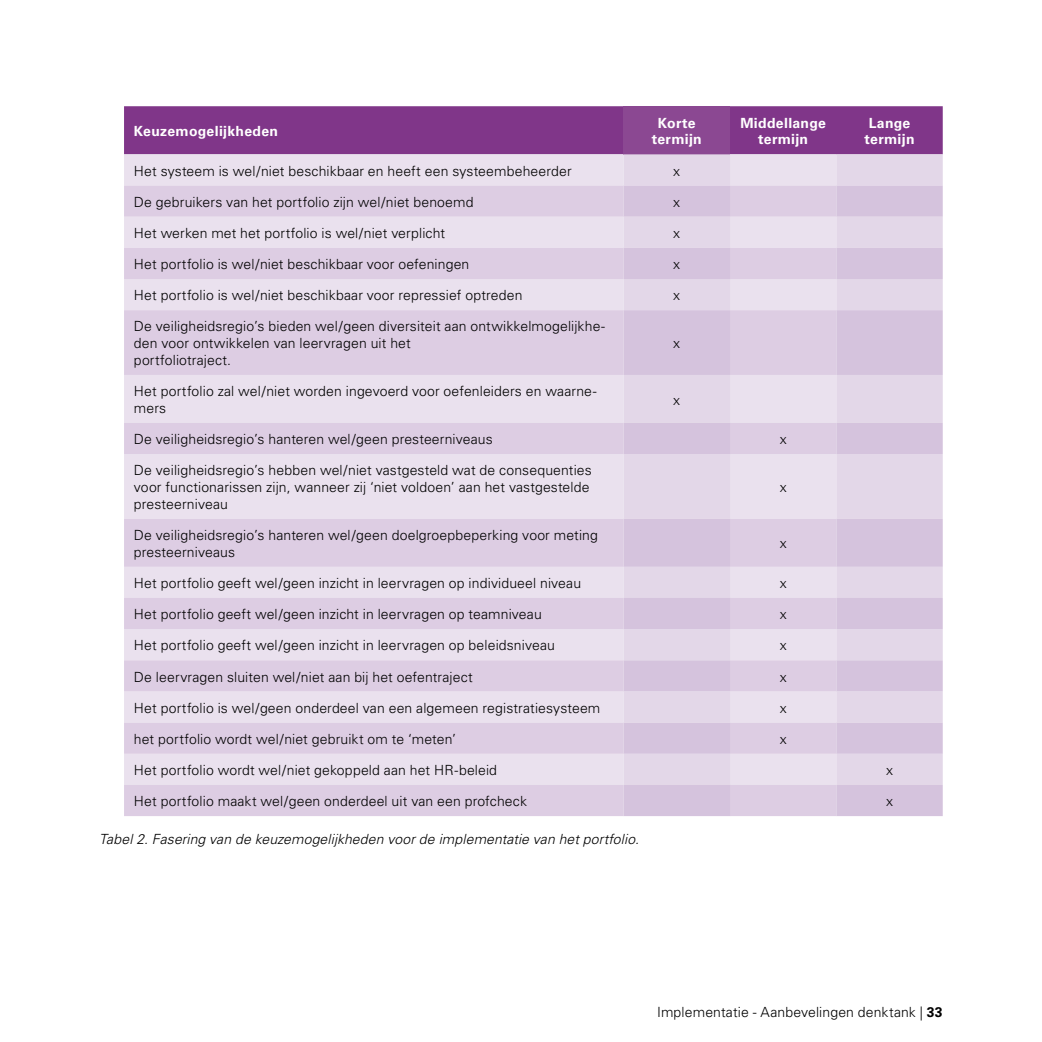
<style>
.page{position:relative;width:1042px;height:1042px;background:#fff}
.page>*{position:absolute;margin:0;border:0;box-sizing:border-box;transform-origin:0 0}
.t1{font:300 14px/16.8px "Univers";letter-spacing:.01em;color:#000}
.t2{font:italic 300 14px "Univers";letter-spacing:.01em;color:#000}
.t3{font:700 14px/16.8px "Univers";letter-spacing:.025em;color:#fff;text-align:center}
.s1{font-weight:700}
</style>
<div class="page">
<div style="left:124px;top:106px;width:819px;height:48px;background:#803689"></div>
<div style="left:623px;top:106px;width:107px;height:48px;background:#8b4892"></div>
<div style="left:124px;top:154px;width:499px;height:31px;background:#eae1ee"></div>
<svg style="left:623px;top:154px;width:320px;height:31px;background:#e4d9e9"></svg>
<svg style="left:124px;top:185px;width:499px;height:631px;background:#e3d6e8"></svg>
<svg style="left:623px;top:185px;width:320px;height:631px;background:#ded0e4"></svg>
<p class="t3" style="left:134px;top:123px;width:146px">Keuzemogelijkheden</p>
<p class="t3" style="left:652px;top:114px;width:52px">Korte termijn</p>
<p class="t3" style="left:740px;top:114px;width:87px">Middellange termijn</p>
<p class="t3" style="left:864px;top:114px;width:52px;text-align:left">Lange termijn</p>
<p class="t1" style="left:134px;top:162px;width:439px">Het systeem is wel/niet beschikbaar en heeft een systeembeheerder</p>
<p class="t1" style="left:673px;top:162px;width:8px">x</p>
<p class="t1" style="left:134px;top:193px;width:341px">De gebruikers van het portfolio zijn wel/niet benoemd</p>
<p class="t1" style="left:673px;top:193px;width:8px">x</p>
<p class="t1" style="left:134px;top:225px;width:313px">Het werken met het portfolio is wel/niet verplicht</p>
<p class="t1" style="left:673px;top:225px;width:8px">x</p>
<p class="t1" style="left:134px;top:256px;width:337px">Het portfolio is wel/niet beschikbaar voor oefeningen</p>
<p class="t1" style="left:673px;top:256px;width:8px">x</p>
<p class="t1" style="left:134px;top:287px;width:390px">Het portfolio is wel/niet beschikbaar voor repressief optreden</p>
<p class="t1" style="left:673px;top:287px;width:8px">x</p>
<p class="t1" style="left:134px;top:318px;width:473px">De veiligheidsregio’s bieden wel/geen diversiteit aan ontwikkelmogelijkhe&shy;den voor ontwikkelen van leervragen uit het<br>portfoliotraject.</p>
<p class="t1" style="left:673px;top:335px;width:8px">x</p>
<p class="t1" style="left:134px;top:383px;width:464px">Het portfolio zal wel/niet worden ingevoerd voor oefenleiders en waarne&shy;mers</p>
<p class="t1" style="left:673px;top:391px;width:8px">x</p>
<p class="t1" style="left:134px;top:431px;width:360px">De veiligheidsregio’s hanteren wel/geen presteerniveaus</p>
<p class="t1" style="left:779px;top:431px;width:8px">x</p>
<p class="t1" style="left:134px;top:462px;width:459px">De veiligheidsregio’s hebben wel/niet vastgesteld wat de consequenties voor functionarissen zijn, wanneer zij ‘niet voldoen’ aan het vastgestelde presteerniveau</p>
<p class="t1" style="left:779px;top:479px;width:8px">x</p>
<p class="t1" style="left:134px;top:527px;width:465px">De veiligheidsregio’s hanteren wel/geen doelgroepbeperking voor meting presteerniveaus</p>
<p class="t1" style="left:779px;top:535px;width:8px">x</p>
<p class="t1" style="left:134px;top:575px;width:449px">Het portfolio geeft wel/geen inzicht in leervragen op individueel niveau</p>
<p class="t1" style="left:779px;top:575px;width:8px">x</p>
<p class="t1" style="left:134px;top:606px;width:409px">Het portfolio geeft wel/geen inzicht in leervragen op teamniveau</p>
<p class="t1" style="left:779px;top:606px;width:8px">x</p>
<p class="t1" style="left:134px;top:637px;width:422px">Het portfolio geeft wel/geen inzicht in leervragen op beleidsniveau</p>
<p class="t1" style="left:779px;top:637px;width:8px">x</p>
<p class="t1" style="left:134px;top:668px;width:340px">De leervragen sluiten wel/niet aan bij het oefentraject</p>
<p class="t1" style="left:779px;top:668px;width:8px">x</p>
<p class="t1" style="left:134px;top:699px;width:468px">Het portfolio is wel/geen onderdeel van een algemeen registratiesysteem</p>
<p class="t1" style="left:779px;top:699px;width:8px">x</p>
<p class="t1" style="left:134px;top:730px;width:324px">het portfolio wordt wel/niet gebruikt om te ‘meten’</p>
<p class="t1" style="left:779px;top:730px;width:8px">x</p>
<p class="t1" style="left:134px;top:761px;width:365px">Het portfolio wordt wel/niet gekoppeld aan het HR-beleid</p>
<p class="t1" style="left:886px;top:761px;width:8px">x</p>
<p class="t1" style="left:134px;top:793px;width:394px">Het portfolio maakt wel/geen onderdeel uit van een profcheck</p>
<p class="t1" style="left:886px;top:793px;width:8px">x</p>
<p class="t2" style="left:99px;top:831px;width:541px">Tabel 2. Fasering van de keuzemogelijkheden voor de implementatie van het portfolio.</p>
<p class="t1" style="left:657px;top:1004px;width:279px">Implementatie - Aanbevelingen denktank | <span class="s1">33</span></p>
</div>
